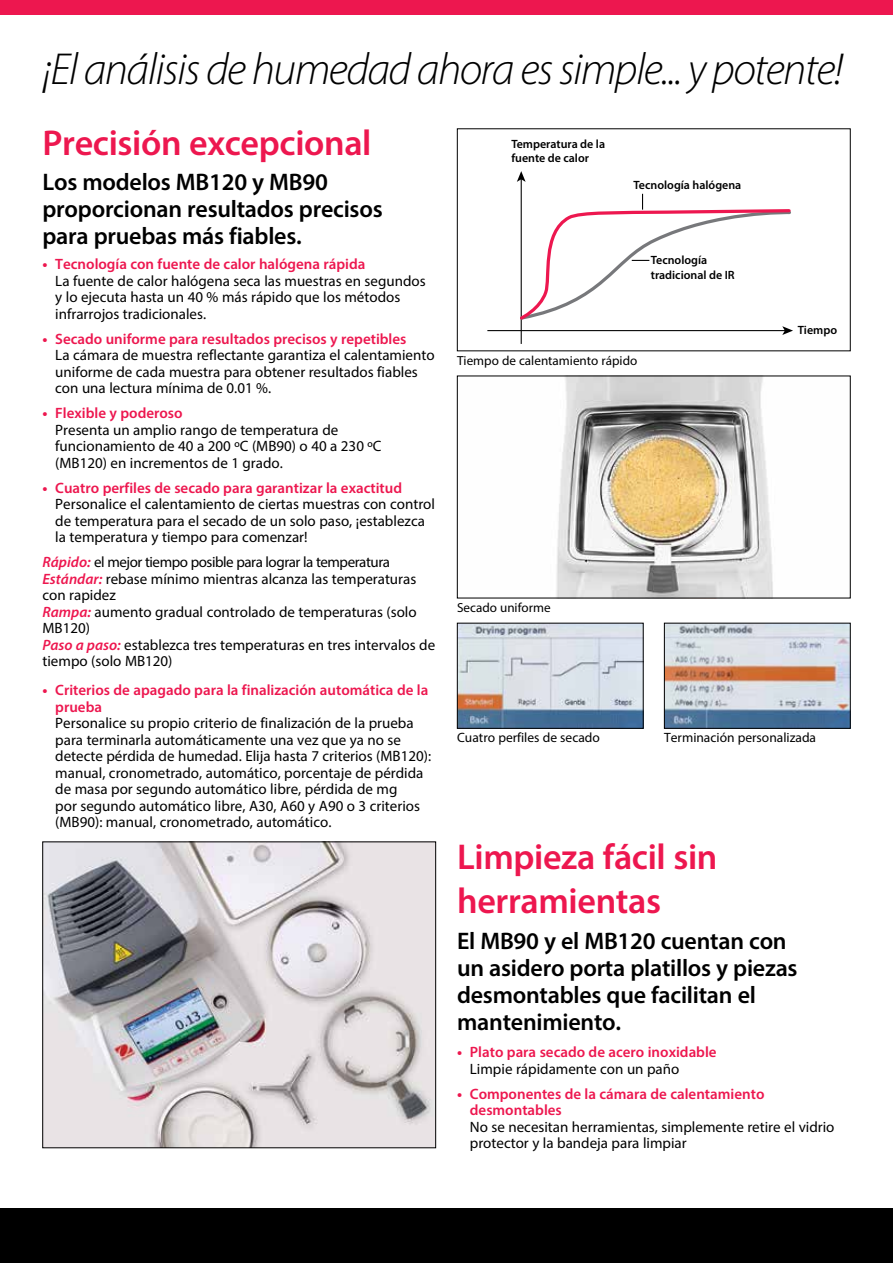
<style>
.page{position:relative;width:893px;height:1263px;background:#fff}
.page>*{position:absolute;margin:0;border:0;box-sizing:border-box;transform-origin:0 0}
.t1{font:italic 300 45px "Myriad Pro";letter-spacing:-.035em;color:#000}
.t2{font:600 36px/44.5px "Myriad Pro";letter-spacing:-.01em;color:#ed174f}
.t3{font:600 24px/27px "Myriad Pro";letter-spacing:-.01em;color:#000}
.t4{font:15px/16.5px "Myriad Pro";color:#000}
.t5{font:600 15px/16.5px "Myriad Pro";color:#ed174f}
.t6{font:13.5px "Myriad Pro";color:#000}
.t7{font:13.2px "Myriad Pro";color:#000}
.t8{font:600 12.9px/15.6px "Myriad Pro";color:#000}
.t9{font:600 12px/14.4px "Myriad Pro";color:#000}
.s1{font-weight:700;color:#ed174f}
.s2{font-weight:600;color:#ed174f}
.s3{font-weight:600;font-style:italic;color:#ed174f}
.s4{font-weight:700}
.s5{font-weight:400;color:#000}
</style>
<div class="page">
<div style="left:0;top:0;width:893px;height:15px;background:#ed174f"></div>
<div style="left:0;top:1208px;width:893px;height:55px;background:#000"></div>
<hr style="left:487px;top:330px;width:298px;height:1px;background:#000">
<hr style="left:521px;top:179px;width:1px;height:165px;background:#000">
<svg style="left:517px;top:171px;width:9px;height:11px"></svg>
<svg style="left:518px;top:194px;width:275px;height:141px"></svg>
<img style="left:556px;top:378px;width:217px;height:218px">
<img style="left:666px;top:625px;width:182px;height:101px">
<img style="left:459px;top:625px;width:182px;height:101px">
<img style="left:45px;top:844px;width:389px;height:302px">
<div style="left:650px;top:251px;width:129px;height:39px;background:#fff"></div>
<h1 class="t1" style="left:43px;top:42px;width:803px">¡El análisis de humedad ahora es simple... y potente!</h1>
<h2 class="t2" style="left:43px;top:119px;width:331px">Precisión excepcional</h2>
<h3 class="t3" style="left:43px;top:168px;width:342px">Los modelos MB120 y MB90 proporcionan resultados precisos para pruebas más fiables.</h3>
<p class="t4" style="left:55px;top:256px;width:372px;text-indent:-13px"><span class="s1">•</span> <span class="s2">Tecnología con fuente de calor halógena rápida<br></span>La fuente de calor halógena seca las muestras en segundos y lo ejecuta hasta un 40 % más rápido que los métodos infrarrojos tradicionales.</p>
<p class="t4" style="left:55px;top:330px;width:381px;text-indent:-13px"><span class="s1">•</span> <span class="s2">Secado uniforme para resultados precisos y repetibles<br></span>La cámara de muestra reflectante garantiza el calentamiento uniforme de cada muestra para obtener resultados fiables con una lectura mínima de 0.01 %.</p>
<p class="t4" style="left:55px;top:405px;width:328px;text-indent:-13px"><span class="s1">•</span> <span class="s2">Flexible y poderoso<br></span>Presenta un amplio rango de temperatura de funcionamiento de 40 a 200 ºC (MB90) o 40 a 230 ºC (MB120) en incrementos de 1 grado.</p>
<p class="t4" style="left:55px;top:479px;width:381px;text-indent:-13px"><span class="s1">•</span> <span class="s2">Cuatro perfiles de secado para garantizar la exactitud </span>Personalice el calentamiento de ciertas muestras con control de temperatura para el secado de un solo paso, ¡establezca la temperatura y tiempo para comenzar!</p>
<p class="t4" style="left:43px;top:554px;width:394px"><span class="s3">Rápido:</span> el mejor tiempo posible para lograr la temperatura <span class="s3">Estándar:</span> rebase mínimo mientras alcanza las temperaturas con rapidez<br><span class="s3">Rampa:</span> aumento gradual controlado de temperaturas (solo MB120)<br><span class="s3">Paso a paso:</span> establezca tres temperaturas en tres intervalos de tiempo (solo MB120)</p>
<p class="t5" style="left:55px;top:682px;width:375px;text-indent:-13px"><span class="s4">•</span> Criterios de apagado para la finalización automática de la prueba</p>
<p class="t4" style="left:55px;top:715px;width:377px">Personalice su propio criterio de finalización de la prueba para terminarla automáticamente una vez que ya no se detecte pérdida de humedad. Elija hasta 7 criterios (MB120): manual, cronometrado, automático, porcentaje de pérdida de masa por segundo automático libre, pérdida de mg<br>por segundo automático libre, A30, A60 y A90 o 3 criterios (MB90): manual, cronometrado, automático.</p>
<p class="t9" style="left:511px;top:136px;width:95px">Temperatura de la fuente de calor</p>
<p class="t8" style="left:511px;top:136px;width:73px">Temperature</p>
<p class="t8" style="left:511px;top:151px;width:102px">of the heat source</p>
<p class="t8" style="left:633px;top:177px;width:115px">Halogen technology</p>
<p class="t9" style="left:634px;top:178px;width:109px">Tecnología halógena</p>
<p class="t8" style="left:651px;top:252px;width:79px">Traditional<br>IR technology</p>
<p class="t9" style="left:651px;top:253px;width:85px">Tecnología tradicional de IR</p>
<p class="t7" style="left:457px;top:353px;width:182px">Tiempo de calentamiento rápido</p>
<p class="t8" style="left:795px;top:321px;width:29px">Time</p>
<p class="t9" style="left:798px;top:322px;width:41px">Tiempo</p>
<p class="t7" style="left:457px;top:600px;width:95px">Secado uniforme</p>
<p class="t6" style="left:457px;top:729px;width:144px">Cuatro perfiles de secado</p>
<p class="t6" style="left:664px;top:729px;width:153px">Terminación personalizada</p>
<h2 class="t2" style="left:457px;top:833px;width:262px">Limpieza fácil sin herramientas</h2>
<h3 class="t3" style="left:457px;top:927px;width:342px">El MB90 y el MB120 cuentan con un asidero porta platillos y piezas desmontables que facilitan el mantenimiento.</h3>
<p class="t5" style="left:470px;top:1043px;width:248px;text-indent:-13px"><span class="s4">•</span> Plato para secado de acero inoxidable<br><span class="s5">Limpie rápidamente con un paño</span></p>
<p class="t5" style="left:470px;top:1085px;width:296px;text-indent:-13px"><span class="s4">•</span> Componentes de la cámara de calentamiento desmontables</p>
<p class="t4" style="left:470px;top:1118px;width:366px">No se necesitan herramientas, simplemente retire el vidrio protector y la bandeja para limpiar</p>
</div>
